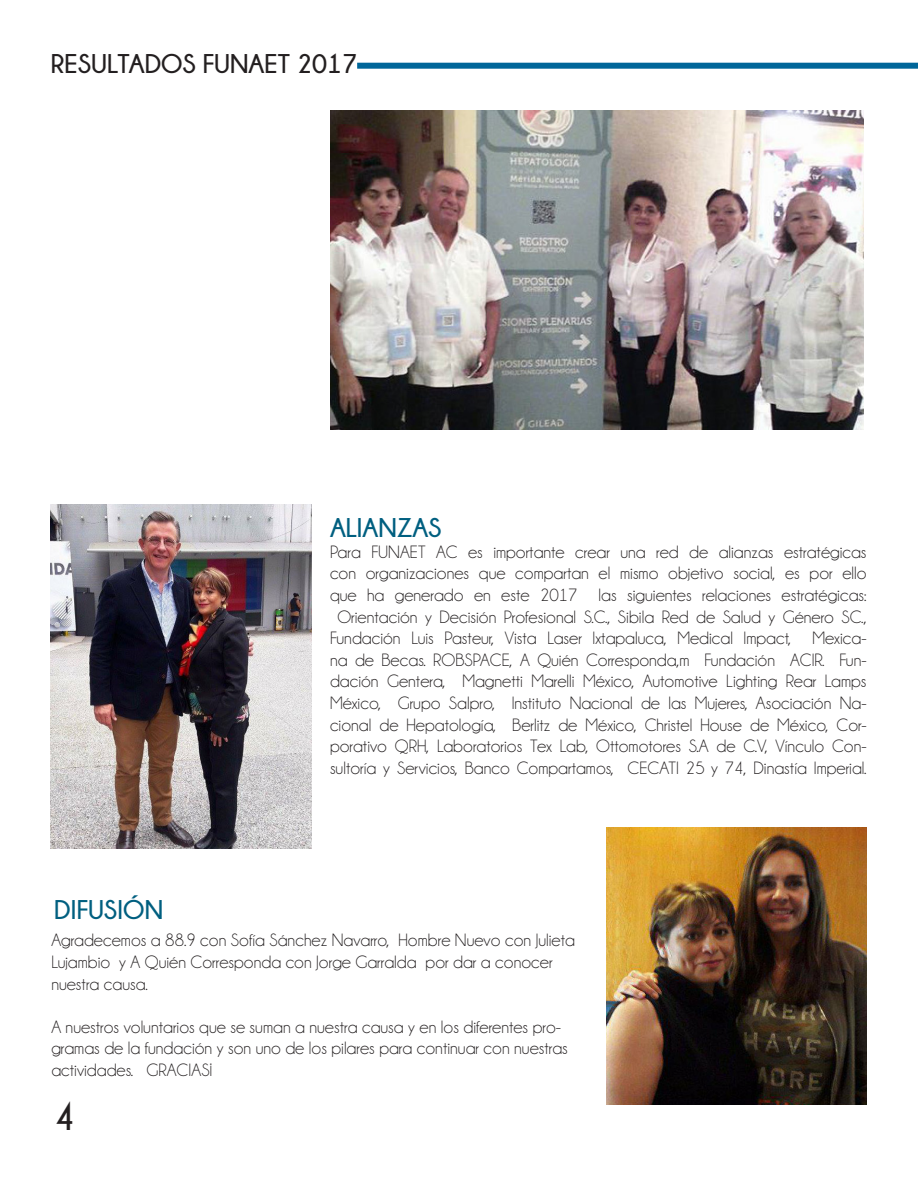
<style>
.page{position:relative;width:918px;height:1188px;background:#fff}
.page>*{position:absolute;margin:0;border:0;box-sizing:border-box;transform-origin:0 0}
.t1{font:700 36px "Champagne&Limousines";color:#231f20}
.t2{font:700 27px "Champagne&Limousines";color:#231f20}
.Titulos{font:700 27px "Champagne&Limousines";color:#005f80}
.t3{font:18px/21.6px "Champagne&Limousines";color:#231f20}
</style>
<div class="page">
<div style="left:357px;top:63px;width:561px;height:6px;background:#069"></div>
<img style="left:330px;top:111px;width:534px;height:318px">
<img style="left:51px;top:504px;width:260px;height:345px">
<img style="left:606px;top:828px;width:261px;height:276px">
<h2 class="t2" style="left:51px;top:49px;width:308px">RESULTADOS FUNAET 2017</h2>
<p class="Titulos" style="left:330px;top:513px;width:113px">ALIANZAS</p>
<p class="t3" style="left:330px;top:541px;width:538px;text-align:justify">Para FUNAET AC es importante crear una red de alianzas estratégicas con organizaciones que compartan el mismo objetivo social, es por ello que ha generado en este 2017 las siguientes relaciones estratégicas:</p>
<p class="t3" style="left:330px;top:606px;width:538px;text-align:center">Orientación y Decisión Profesional S.C., Sibila Red de Salud y Género SC., Fundación Luis Pasteur, Vista Laser Ixtapaluca, Medical Impact, Mexica&shy;na de Becas. ROBSPACE, A Quién Corresponda,m Fundación ACIR. Fun&shy;dación Gentera, Magnetti Marelli México, Automotive Lighting Rear Lamps México, Grupo Salpro, Instituto Nacional de las Mujeres, Asociación Na&shy;cional de Hepatología, Berlitz de México, Christel House de México, Cor&shy;porativo QRH, Laboratorios Tex Lab, Ottomotores S.A de C.V, Vínculo Con&shy;sultoría y Servicios, Banco Compartamos, CECATI 25 y 74, Dinastía Imperial.</p>
<p class="Titulos" style="left:54px;top:895px;width:111px">DIFUSIÓN</p>
<p class="t3" style="left:51px;top:930px;width:525px">Agradecemos a 88.9 con Sofía Sánchez Navarro, Hombre Nuevo con Julieta<br>Lujambio y A Quién Corresponda con Jorge Garralda por dar a conocer nuestra causa.</p>
<p class="t3" style="left:51px;top:1016px;width:518px">A nuestros voluntarios que se suman a nuestra causa y en los diferentes pro&shy;gramas de la fundación y son uno de los pilares para continuar con nuestras actividades. GRACIAS¡</p>
<h1 class="t1" style="left:54px;top:1097px;width:22px">4</h1>
</div>
